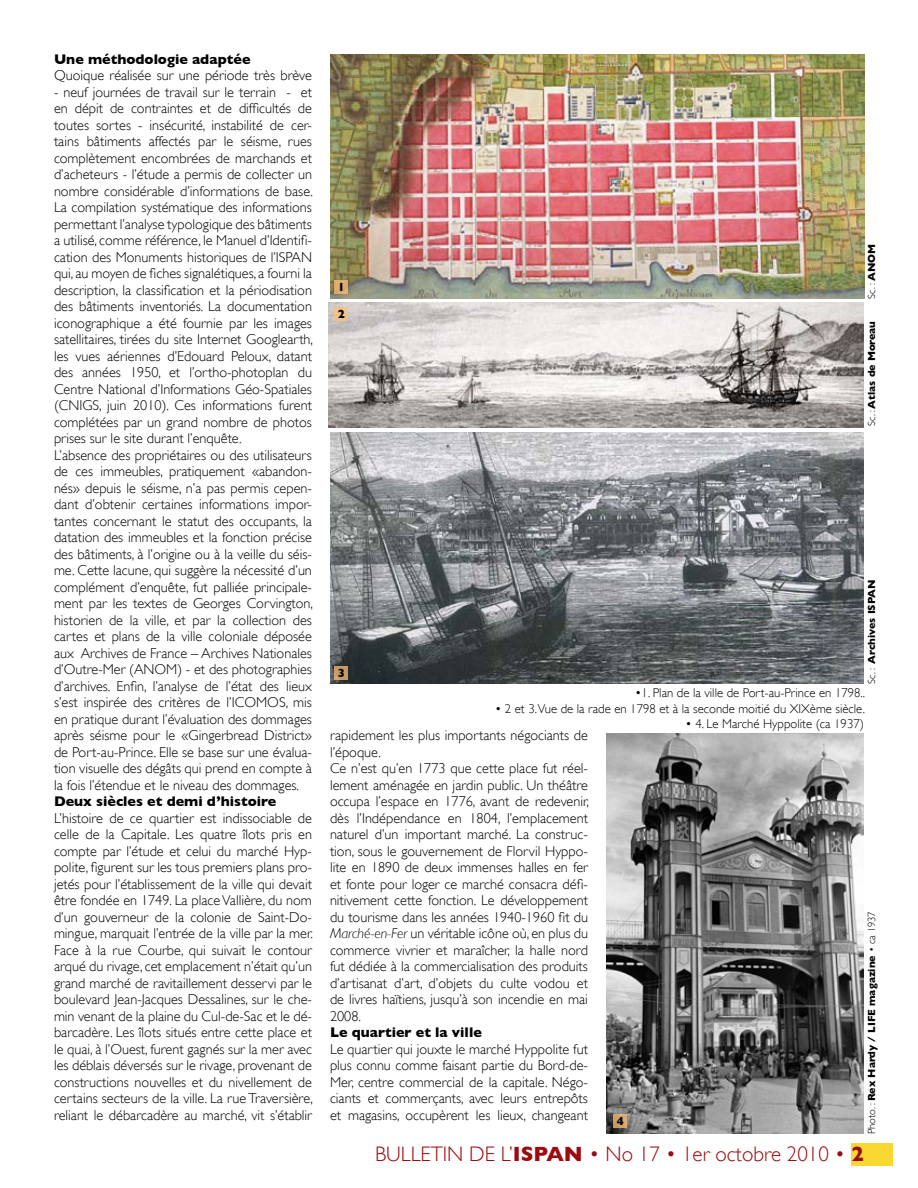
<style>
.page{position:relative;width:918px;height:1188px;background:#fff}
.page>*{position:absolute;margin:0;border:0;box-sizing:border-box;transform-origin:0 0}
.t1{font:300 21px "Gill Sans";color:#9d0a0f}
.t2{font:300 14.25px/16.5px "Gill Sans";color:#000}
.t3{font:700 14.25px "Gill Sans";color:#000}
.t4{font:300 12.75px "Gill Sans";color:#000}
.t5{font:700 12px "Gill Sans";color:#000}
.t6{font:700 10.5px "Gill Sans";color:#000}
.t7{font:300 10.5px "Gill Sans";color:#000}
.s1{font-weight:700}
.s2{font-weight:300}
.s3{font-style:italic}
</style>
<div class="page">
<div style="left:851px;top:1143px;width:42px;height:22px;background:#f9d832"></div>
<img style="left:331px;top:54px;width:534px;height:244px">
<img style="left:329px;top:302px;width:535px;height:126px">
<img style="left:330px;top:432px;width:534px;height:252px">
<img style="left:606px;top:734px;width:258px;height:400px">
<div style="left:334px;top:280px;width:14px;height:14px;background:#dcac6e"></div>
<div style="left:334px;top:308px;width:14px;height:13px;background:#f0c18a"></div>
<div style="left:334px;top:666px;width:14px;height:14px;background:#c79a64"></div>
<div style="left:614px;top:1114px;width:13px;height:14px;background:#d2a36d"></div>
<p class="t3" style="left:54px;top:51px;width:198px">Une méthodologie adaptée</p>
<p class="t2" style="left:54px;top:67px;width:259px">Quoique réalisée sur une période très brève</p>
<p class="t2" style="left:54px;top:84px;width:261px">- neuf journées de travail sur le terrain - et en dépit de contraintes et de difficultés de toutes sortes - insécurité, instabilité de cer&shy;tains bâtiments affectés par le séisme, rues complètement encombrées de marchands et d’acheteurs - l’étude a permis de collecter un nombre considérable d’informations de base.<br>La compilation systématique des informations permettant l’analyse typologique des bâtiments a utilisé, comme référence, le Manuel d’Identifi&shy;cation des Monuments historiques de l’ISPAN qui, au moyen de fiches signalétiques, a fourni la description, la classification et la périodisation des bâtiments inventoriés. La documentation iconographique a été fournie par les images satellitaires, tirées du site Internet Googlearth, les vues aériennes d’Edouard Peloux, datant des années 1950, et l’ortho-photoplan du Centre National d’Informations Géo-Spatiales (CNIGS, juin 2010). Ces informations furent complétées par un grand nombre de photos prises sur le site durant l’enquête.<br>L’absence des propriétaires ou des utilisateurs de ces immeubles, pratiquement «abandon&shy;nés» depuis le séisme, n’a pas permis cepen&shy;dant d’obtenir certaines informations impor&shy;tantes concernant le statut des occupants, la datation des immeubles et la fonction précise des bâtiments, à l’origine ou à la veille du séis&shy;me. Cette lacune, qui suggère la nécessité d’un complément d’enquête, fut palliée principale&shy;ment par les textes de Georges Corvington, historien de la ville, et par la collection des cartes et plans de la ville coloniale déposée aux Archives de France – Archives Nationales d’Outre-Mer (ANOM) - et des photographies d’archives. Enfin, l’analyse de l’état des lieux s’est inspirée des critères de l’ICOMOS, mis en pratique durant l’évaluation des dommages après séisme pour le «Gingerbread District» de Port-au-Prince. Elle se base sur une évalua&shy;tion visuelle des dégâts qui prend en compte à la fois l’étendue et le niveau des dommages.</p>
<p class="t3" style="left:54px;top:793px;width:224px">Deux siècles et demi d’histoire</p>
<p class="t2" style="left:54px;top:810px;width:261px;text-align:justify">L’histoire de ce quartier est indissociable de celle de la Capitale. Les quatre îlots pris en compte par l’étude et celui du marché Hyp&shy;polite, figurent sur les tous premiers plans pro&shy;jetés pour l’établissement de la ville qui devait être fondée en 1749. La place Vallière, du nom d’un gouverneur de la colonie de Saint-Do&shy;mingue, marquait l’entrée de la ville par la mer.<br>Face à la rue Courbe, qui suivait le contour arqué du rivage, cet emplacement n’était qu’un grand marché de ravitaillement desservi par le boulevard Jean-Jacques Dessalines, sur le che&shy;min venant de la plaine du Cul-de-Sac et le dé&shy;barcadère. Les îlots situés entre cette place et le quai, à l’Ouest, furent gagnés sur la mer avec les déblais déversés sur le rivage, provenant de constructions nouvelles et du nivellement de certains secteurs de la ville. La rue Traversière, reliant le débarcadère au marché, vit s’établir</p>
<p class="t5" style="left:338px;top:280px;width:4px">1</p>
<p class="t5" style="left:338px;top:307px;width:9px">2</p>
<p class="t5" style="left:338px;top:666px;width:9px">3</p>
<p class="t7" style="left:865px;top:298px;width:56px;rotate:-90deg">Sc. : <span class="s1">ANOM</span></p>
<p class="t6" style="left:865px;top:426px;width:107px;rotate:-90deg"><span class="s2">Sc. :</span> Atlas de Moreau</p>
<p class="t6" style="left:865px;top:684px;width:106px;rotate:-90deg"><span class="s2">Sc. :</span> Archives ISPAN</p>
<p class="t4" style="left:635px;top:686px;width:231px">•1. Plan de la ville de Port-au-Prince en 1798..</p>
<p class="t4" style="left:495px;top:701px;width:371px">• 2 et 3.Vue de la rade en 1798 et à la seconde moitié du XIXème siècle.</p>
<p class="t4" style="left:685px;top:716px;width:180px">• 4. Le Marché Hyppolite (ca 1937)</p>
<p class="t2" style="left:330px;top:727px;width:261px">rapidement les plus importants négociants de l’époque.<br>Ce n’est qu’en 1773 que cette place fut réel&shy;lement aménagée en jardin public. Un théâtre occupa l’espace en 1776, avant de redevenir, dès l’Indépendance en 1804, l’emplacement naturel d’un important marché. La construc&shy;tion, sous le gouvernement de Florvil Hyppo&shy;lite en 1890 de deux immenses halles en fer et fonte pour loger ce marché consacra défi&shy;nitivement cette fonction. Le développement du tourisme dans les années 1940-1960 fit du <span class="s3">Marché-en-Fer</span> un véritable icône où, en plus du commerce vivrier et maraîcher, la halle nord fut dédiée à la commercialisation des produits d’artisanat d’art, d’objets du culte vodou et de livres haïtiens, jusqu’à son incendie en mai 2008.</p>
<p class="t3" style="left:330px;top:1024px;width:153px">Le quartier et la ville</p>
<p class="t2" style="left:330px;top:1041px;width:260px;text-align:justify">Le quartier qui jouxte le marché Hyppolite fut plus connu comme faisant partie du Bord-de-Mer, centre commercial de la capitale. Négo&shy;ciants et commerçants, avec leurs entrepôts et magasins, occupèrent les lieux, changeant</p>
<p class="t6" style="left:865px;top:1134px;width:224px;rotate:-90deg"><span class="s2">Photo. :</span> Rex Hardy / LIFE magazine <span class="s2">• ca 1937</span></p>
<p class="t5" style="left:617px;top:1114px;width:9px">4</p>
<h1 class="t1" style="left:375px;top:1141px;width:472px">BULLETIN DE L’<span class="s1">ISPAN</span> • No 17 • 1er octobre 2010 •</h1>
</div>
